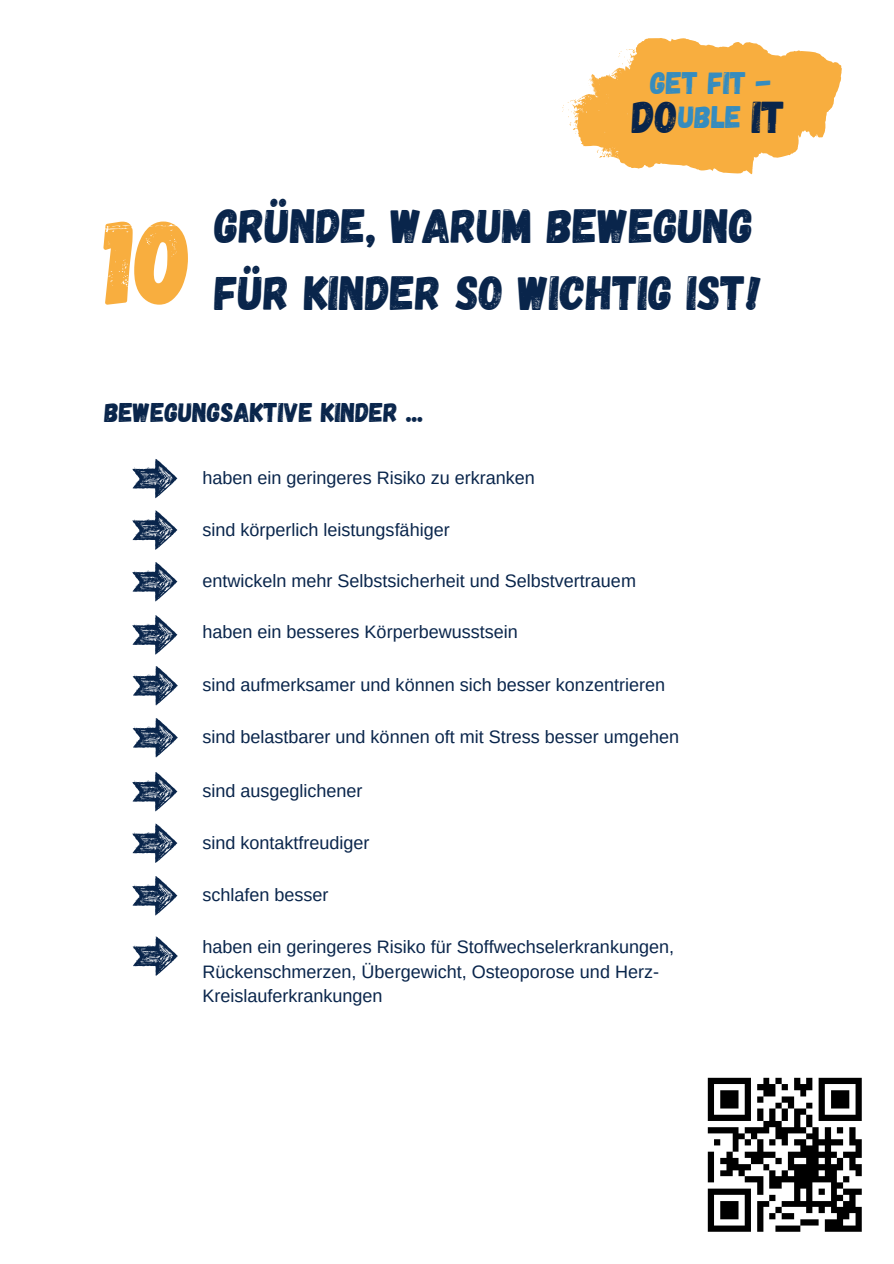
<style>
.page{position:relative;width:894px;height:1264px;background:#fff}
.page>*{position:absolute;margin:0;border:0;box-sizing:border-box;transform-origin:0 0}
.t1{font:120.15px "Gagalin";color:#f8ae3f}
.t2{font:48px "Gagalin";color:#09254b}
.t3{font:44.55px "Gagalin";color:#09254b}
.t4{font:31.2px "Gagalin";color:#358cbf}
.t5{font:27px "Gagalin";color:#09254b}
.t6{font:18px/24.8px "Arimo";color:#09254b}
.s1{font-size:31.2px;color:#358cbf}
</style>
<div class="page">
<svg style="left:133px;top:936px;width:45px;height:39px"></svg>
<svg style="left:132px;top:876px;width:45px;height:39px"></svg>
<svg style="left:132px;top:459px;width:45px;height:39px"></svg>
<svg style="left:132px;top:510px;width:45px;height:40px"></svg>
<svg style="left:132px;top:562px;width:45px;height:39px"></svg>
<svg style="left:132px;top:615px;width:45px;height:39px"></svg>
<svg style="left:133px;top:666px;width:45px;height:39px"></svg>
<svg style="left:133px;top:718px;width:45px;height:39px"></svg>
<svg style="left:132px;top:772px;width:45px;height:39px"></svg>
<svg style="left:132px;top:823px;width:45px;height:40px"></svg>
<svg style="left:562px;top:38px;width:279px;height:137px"></svg>
<img style="left:707px;top:1077px;width:155px;height:155px">
<h1 class="t1" style="left:105px;top:184px;width:91px">10</h1>
<h3 class="t4" style="left:650px;top:62px;width:122px">GET FIT -</h3>
<h3 class="t3" style="left:632px;top:88px;width:155px">DO<span class="s1">UBLE</span> IT</h3>
<h2 class="t2" style="left:215px;top:195px;width:540px">GRÜNDE, WARUM BEWEGUNG</h2>
<h2 class="t2" style="left:215px;top:261px;width:547px">FÜR KINDER SO WICHTIG IST!</h2>
<h3 class="t5" style="left:105px;top:395px;width:320px">BEWEGUNGSAKTIVE KINDER ...</h3>
<p class="t6" style="left:202px;top:465px;width:334px">haben ein geringeres Risiko zu erkranken</p>
<p class="t6" style="left:202px;top:517px;width:249px">sind körperlich leistungsfähiger</p>
<p class="t6" style="left:202px;top:568px;width:435px">entwickeln mehr Selbstsicherheit und Selbstvertrauem</p>
<p class="t6" style="left:202px;top:619px;width:317px">haben ein besseres Körperbewusstsein</p>
<p class="t6" style="left:202px;top:672px;width:464px">sind aufmerksamer und können sich besser konzentrieren</p>
<p class="t6" style="left:202px;top:724px;width:478px">sind belastbarer und können oft mit Stress besser umgehen</p>
<p class="t6" style="left:202px;top:778px;width:162px">sind ausgeglichener</p>
<p class="t6" style="left:202px;top:830px;width:169px">sind kontaktfreudiger</p>
<p class="t6" style="left:202px;top:882px;width:128px">schlafen besser</p>
<p class="t6" style="left:202px;top:934px;width:473px">haben ein geringeres Risiko für Stoffwechselerkrankungen,<br>Rückenschmerzen, Übergewicht, Osteoporose und Herz-<br>Kreislauferkrankungen</p>
</div>
